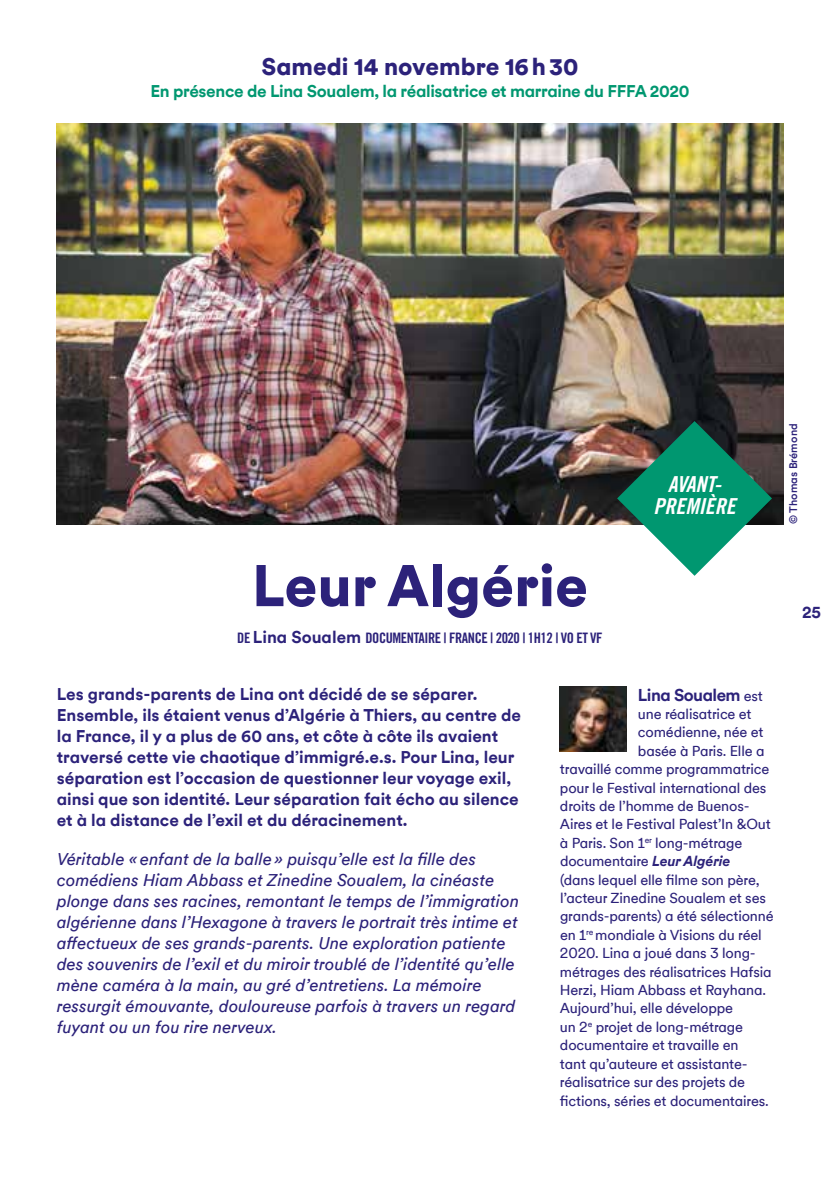
<style>
.page{position:relative;width:840px;height:1191px;background:#fff}
.page>*{position:absolute;margin:0;border:0;box-sizing:border-box;transform-origin:0 0}
.t1{font:900 58px "Circular XXTT";color:#2c227a}
.t2{font:900 24px "Circular XXTT";color:#2c227a}
.t3{font:22px/22px "Trade Gothic Bold Cond Twenty Obl";color:#fff;text-align:center}
.t4{font:italic 17px/21px "Circular XXTT";color:#2c227a}
.t5{font:700 17px/21px "Circular XXTT";color:#2c227a}
.t6{font:700 17px "Circular XXTT";letter-spacing:-.02em;color:#009770}
.t7{font:700 17px "Circular Std";letter-spacing:-.03em;color:#2c227a}
.t8{font:14.4px "Circular XXTT";letter-spacing:-.01em;color:#2c227a}
.t9{font:14.4px "Trade Gothic Bold Cond Twenty";letter-spacing:-.03em;color:#2c227a}
.t10{font:500 11px "Circular XXTT";color:#2c227a}
.s1{font-family:"Circular Std";font-weight:700;font-size:17px}
.s2{font-family:"Circular XXTT";font-weight:400;font-size:14.4px}
.s3{font-weight:700;font-style:italic}
</style>
<div class="page">
<img style="left:57px;top:123px;width:725px;height:401px">
<img style="left:559px;top:687px;width:67px;height:64px">
<svg style="left:616px;top:421px;width:155px;height:155px"></svg>
<h2 class="t2" style="left:261px;top:50px;width:318px">Samedi 14 novembre 16h30</h2>
<p class="t6" style="left:150px;top:79px;width:540px">En présence de Lina Soualem, la réalisatrice et marraine du FFFA 2020</p>
<h1 class="t1" style="left:252px;top:545px;width:337px">Leur Algérie</h1>
<p class="t9" style="left:237px;top:628px;width:366px">DE <span class="s1">Lina Soualem</span> DOCUMENTAIRE | FRANCE | 2020 | 1H12 | VO ET VF</p>
<h3 class="t3" style="left:653px;top:472px;width:83px">AVANT-<br>PREMIÈRE</h3>
<p class="t10" style="left:785px;top:524px;width:102px;rotate:-90deg">© Thomas Brémond</p>
<p class="t5" style="left:801px;top:601px;width:21px">25</p>
<p class="t5" style="left:57px;top:682px;width:465px">Les grands-parents de Lina ont décidé de se séparer.<br>Ensemble, ils étaient venus d’Algérie à Thiers, au centre de la France, il y a plus de 60 ans, et côte à côte ils avaient traversé cette vie chaotique d’immigré.e.s. Pour Lina, leur séparation est l’occasion de questionner leur voyage exil, ainsi que son identité. Leur séparation fait écho au silence et à la distance de l’exil et du déracinement.</p>
<p class="t4" style="left:57px;top:847px;width:463px">Véritable «enfant de la balle» puisqu’elle est la fille des comédiens Hiam Abbass et Zinedine Soualem, la cinéaste plonge dans ses racines, remontant le temps de l’immigration algérienne dans l’Hexagone à travers le portrait très intime et affectueux de ses grands-parents. Une exploration patiente des souvenirs de l’exil et du miroir troublé de l’identité qu’elle mène caméra à la main, au gré d’entretiens. La mémoire ressurgit émouvante, douloureuse parfois à travers un regard fuyant ou un fou rire nerveux.</p>
<p class="t7" style="left:637px;top:683px;width:126px">Lina Soualem <span class="s2">est</span></p>
<p class="t8" style="left:637px;top:704px;width:115px">une réalisatrice et</p>
<p class="t8" style="left:637px;top:722px;width:127px">comédienne, née et</p>
<p class="t8" style="left:637px;top:741px;width:128px">basée à Paris. Elle a</p>
<p class="t8" style="left:559px;top:759px;width:211px">travaillé comme programmatrice</p>
<p class="t8" style="left:559px;top:778px;width:208px">pour le Festival international des</p>
<p class="t8" style="left:559px;top:796px;width:191px">droits de l’homme de Buenos-</p>
<p class="t8" style="left:559px;top:814px;width:212px">Aires et le Festival Palest’In &amp;Out</p>
<p class="t8" style="left:559px;top:833px;width:184px">à Paris. Son 1<sup>er</sup> long-métrage</p>
<p class="t8" style="left:559px;top:851px;width:172px">documentaire <span class="s3">Leur Algérie</span></p>
<p class="t8" style="left:559px;top:870px;width:201px">(dans lequel elle filme son père,</p>
<p class="t8" style="left:559px;top:888px;width:207px">l’acteur Zinedine Soualem et ses</p>
<p class="t8" style="left:559px;top:906px;width:215px">grands-parents) a été sélectionné</p>
<p class="t8" style="left:559px;top:925px;width:203px">en 1<sup>re</sup> mondiale à Visions du réel</p>
<p class="t8" style="left:559px;top:943px;width:197px">2020. Lina a joué dans 3 long-</p>
<p class="t8" style="left:559px;top:962px;width:213px">métrages des réalisatrices Hafsia</p>
<p class="t8" style="left:559px;top:980px;width:207px">Herzi, Hiam Abbass et Rayhana.</p>
<p class="t8" style="left:559px;top:998px;width:174px">Aujourd’hui, elle développe</p>
<p class="t8" style="left:559px;top:1017px;width:184px">un 2<sup>e</sup> projet de long-métrage</p>
<p class="t8" style="left:559px;top:1035px;width:180px">documentaire et travaille en</p>
<p class="t8" style="left:559px;top:1054px;width:189px">tant qu’auteure et assistante-</p>
<p class="t8" style="left:559px;top:1072px;width:186px">réalisatrice sur des projets de</p>
<p class="t8" style="left:559px;top:1090px;width:210px">fictions, séries et documentaires.</p>
</div>
